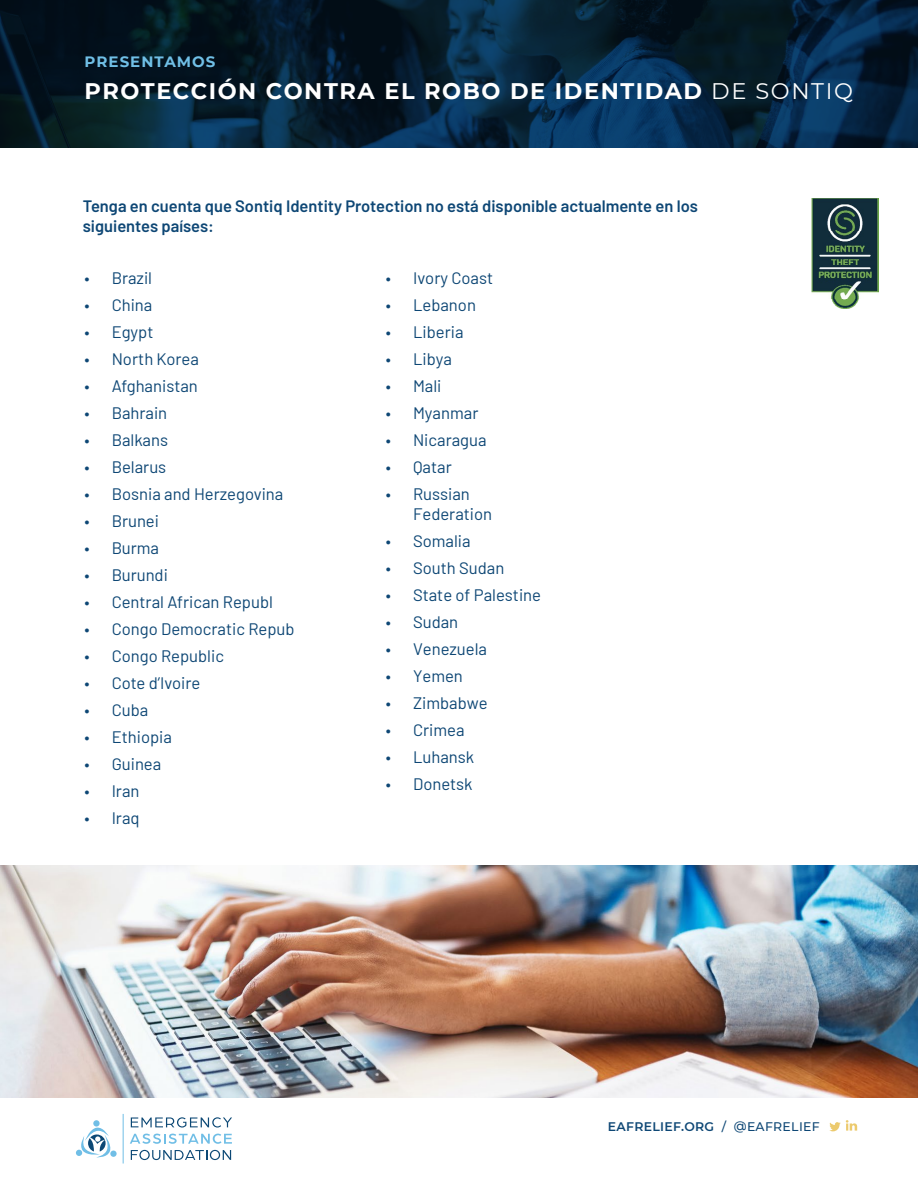
<style>
.page{position:relative;width:918px;height:1188px;background:#fff}
.page>*{position:absolute;margin:0;border:0;box-sizing:border-box;transform-origin:0 0}
.t1{font:700 22.5px "Montserrat";letter-spacing:.07em;color:#fff}
.t2{font:16.65px/20px "Barlow";color:#0e4775}
.t3{font:600 16.5px/19.5px "Barlow";color:#0e4775}
.t4{font:700 15px "Montserrat";letter-spacing:.07em;color:#70bfe6}
.t5{font:600 12.45px "Montserrat";letter-spacing:.025em;color:#0e4775}
.s1{font-weight:400}
.s2{font-weight:500}
</style>
<div class="page">
<svg style="left:0;top:0;width:918px;height:148px;background:#062136"></svg>
<svg style="left:829px;top:1120px;width:28px;height:11px"></svg>
<svg style="left:131px;top:1117px;width:101px;height:11px"></svg>
<svg style="left:130px;top:1134px;width:102px;height:10px"></svg>
<svg style="left:131px;top:1150px;width:100px;height:10px"></svg>
<svg style="left:93px;top:1120px;width:7px;height:7px"></svg>
<div style="left:110px;top:1151px;width:7px;height:6px;background:#70bee6;border-radius:50%"></div>
<svg style="left:76px;top:1127px;width:37px;height:31px"></svg>
<hr style="left:123px;top:1114px;width:1px;height:50px;background:#70bee6">
<img style="left:812px;top:198px;width:66px;height:110px">
<img style="left:0;top:866px;width:918px;height:232px">
<p class="t4" style="left:85px;top:51px;width:132px">PRESENTAMOS</p>
<h1 class="t1" style="left:85px;top:74px;width:770px">PROTECCIÓN CONTRA EL ROBO DE IDENTIDAD <span class="s1">DE SONTIQ</span></h1>
<p class="t3" style="left:83px;top:195px;width:617px">Tenga en cuenta que Sontiq Identity Protection no está disponible actualmente en los siguientes países:</p>
<p class="t2" style="left:84px;top:267px;width:69px">• Brazil</p>
<p class="t2" style="left:84px;top:294px;width:70px">• China</p>
<p class="t2" style="left:84px;top:321px;width:71px">• Egypt</p>
<p class="t2" style="left:84px;top:348px;width:116px">• North Korea</p>
<p class="t2" style="left:84px;top:375px;width:115px">• Afghanistan</p>
<p class="t2" style="left:84px;top:402px;width:84px">• Bahrain</p>
<p class="t2" style="left:84px;top:429px;width:85px">• Balkans</p>
<p class="t2" style="left:84px;top:456px;width:83px">• Belarus</p>
<p class="t2" style="left:84px;top:483px;width:200px">• Bosnia and Herzegovina</p>
<p class="t2" style="left:84px;top:510px;width:76px">• Brunei</p>
<p class="t2" style="left:84px;top:537px;width:76px">• Burma</p>
<p class="t2" style="left:84px;top:564px;width:85px">• Burundi</p>
<p class="t2" style="left:84px;top:591px;width:190px">• Central African Republ</p>
<p class="t2" style="left:84px;top:618px;width:212px">• Congo Democratic Repub</p>
<p class="t2" style="left:84px;top:645px;width:141px">• Congo Republic</p>
<p class="t2" style="left:84px;top:672px;width:117px">• Cote d’Ivoire</p>
<p class="t2" style="left:84px;top:699px;width:65px">• Cuba</p>
<p class="t2" style="left:84px;top:726px;width:89px">• Ethiopia</p>
<p class="t2" style="left:84px;top:753px;width:78px">• Guinea</p>
<p class="t2" style="left:84px;top:780px;width:57px">• Iran</p>
<p class="t2" style="left:84px;top:807px;width:57px">• Iraq</p>
<p class="t2" style="left:386px;top:267px;width:109px">• Ivory Coast</p>
<p class="t2" style="left:386px;top:294px;width:92px">• Lebanon</p>
<p class="t2" style="left:386px;top:321px;width:79px">• Liberia</p>
<p class="t2" style="left:386px;top:348px;width:68px">• Libya</p>
<p class="t2" style="left:386px;top:375px;width:57px">• Mali</p>
<p class="t2" style="left:386px;top:402px;width:94px">• Myanmar</p>
<p class="t2" style="left:386px;top:429px;width:102px">• Nicaragua</p>
<p class="t2" style="left:386px;top:456px;width:67px">• Qatar</p>
<p class="t2" style="left:413px;top:483px;width:81px;text-indent:-27px">• Russian<br>Federation</p>
<p class="t2" style="left:386px;top:529px;width:86px">• Somalia</p>
<p class="t2" style="left:386px;top:556px;width:120px">• South Sudan</p>
<p class="t2" style="left:386px;top:583px;width:157px">• State of Palestine</p>
<p class="t2" style="left:386px;top:610px;width:74px">• Sudan</p>
<p class="t2" style="left:386px;top:637px;width:103px">• Venezuela</p>
<p class="t2" style="left:386px;top:664px;width:79px">• Yemen</p>
<p class="t2" style="left:386px;top:691px;width:103px">• Zimbabwe</p>
<p class="t2" style="left:386px;top:718px;width:80px">• Crimea</p>
<p class="t2" style="left:386px;top:745px;width:90px">• Luhansk</p>
<p class="t2" style="left:386px;top:772px;width:88px">• Donetsk</p>
<p class="t5" style="left:608px;top:1118px;width:213px">EAFRELIEF.ORG <span class="s2">/ @EAFRELIEF</span></p>
</div>
